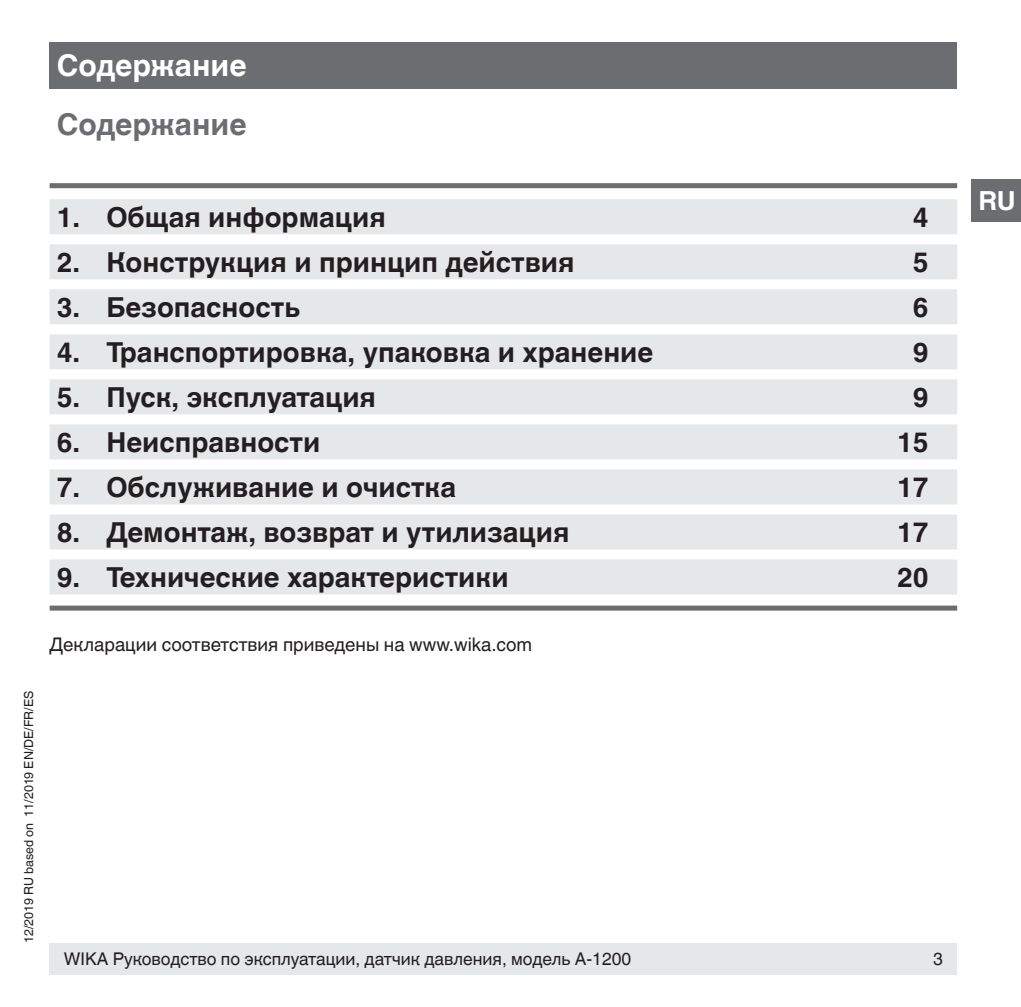
<style>
.page{position:relative;width:1021px;height:1007px;background:#fff}
.page>*{position:absolute;margin:0;border:0;box-sizing:border-box;transform-origin:0 0}
.t1{font:700 30px "Helvetica World";color:#6c6d70}
.t2{font:700 30px "Helvetica World";color:#fff}
.t3{font:700 27.5px "Helvetica World";color:#231f20}
.t4{font:700 26.25px "Helvetica World";color:#fff}
.t5{font:18.75px "Helvetica World";color:#231f20}
.t6{font:17.5px "Helvetica World";color:#231f20}
.t7{font:12.5px "Helvetica World";color:#231f20}
</style>
<div class="page">
<div style="left:50px;top:943px;width:907px;height:31px;background:#e6e7e9"></div>
<div style="left:50px;top:43px;width:907px;height:46px;background:#6c6d70"></div>
<div style="left:971px;top:179px;width:49px;height:43px;background:#6c6d70"></div>
<div style="left:50px;top:183px;width:907px;height:5px;background:#6c6d70"></div>
<div style="left:50px;top:605px;width:907px;height:5px;background:#6c6d70"></div>
<div style="left:50px;top:199px;width:907px;height:35px;background:#e6e7e9"></div>
<div style="left:50px;top:244px;width:907px;height:35px;background:#e6e7e9"></div>
<div style="left:50px;top:289px;width:907px;height:35px;background:#e6e7e9"></div>
<div style="left:50px;top:334px;width:907px;height:35px;background:#e6e7e9"></div>
<div style="left:50px;top:379px;width:907px;height:35px;background:#e6e7e9"></div>
<div style="left:50px;top:424px;width:907px;height:35px;background:#e6e7e9"></div>
<div style="left:50px;top:469px;width:907px;height:35px;background:#e6e7e9"></div>
<div style="left:50px;top:514px;width:907px;height:35px;background:#e6e7e9"></div>
<div style="left:50px;top:559px;width:907px;height:35px;background:#e6e7e9"></div>
<p class="t2" style="left:57px;top:48px;width:191px">Содержание</p>
<p class="t1" style="left:57px;top:107px;width:191px">Содержание</p>
<p class="t3" style="left:57px;top:201px;width:331px">1. Общая информация</p>
<p class="t3" style="left:912px;top:201px;width:17px">4</p>
<p class="t3" style="left:57px;top:246px;width:519px">2. Конструкция и принцип действия</p>
<p class="t3" style="left:912px;top:246px;width:17px">5</p>
<p class="t3" style="left:57px;top:291px;width:245px">3. Безопасность</p>
<p class="t3" style="left:912px;top:291px;width:17px">6</p>
<p class="t3" style="left:57px;top:336px;width:598px">4. Транспортировка, упаковка и хранение</p>
<p class="t3" style="left:912px;top:336px;width:17px">9</p>
<p class="t3" style="left:57px;top:381px;width:321px">5. Пуск, эксплуатация</p>
<p class="t3" style="left:912px;top:381px;width:17px">9</p>
<p class="t3" style="left:57px;top:426px;width:265px">6. Неисправности</p>
<p class="t3" style="left:897px;top:426px;width:33px">15</p>
<p class="t3" style="left:57px;top:471px;width:401px">7. Обслуживание и очистка</p>
<p class="t3" style="left:897px;top:471px;width:33px">17</p>
<p class="t3" style="left:57px;top:516px;width:514px">8. Демонтаж, возврат и утилизация</p>
<p class="t3" style="left:897px;top:516px;width:33px">17</p>
<p class="t3" style="left:57px;top:561px;width:453px">9. Технические характеристики</p>
<p class="t3" style="left:897px;top:561px;width:33px">20</p>
<p class="t7" style="left:22px;top:943px;width:254px;rotate:-90deg">12/2019 RU based on 11/2019 EN/DE/FR/ES</p>
<p class="t5" style="left:50px;top:633px;width:484px">Декларации соответствия приведены на www.wika.com</p>
<p class="t6" style="left:64px;top:948px;width:569px">WIKA Руководство по эксплуатации, датчик давления, модель A-1200</p>
<p class="t6" style="left:933px;top:948px;width:11px">3</p>
<p class="t4" style="left:978px;top:186px;width:39px">RU</p>
</div>
